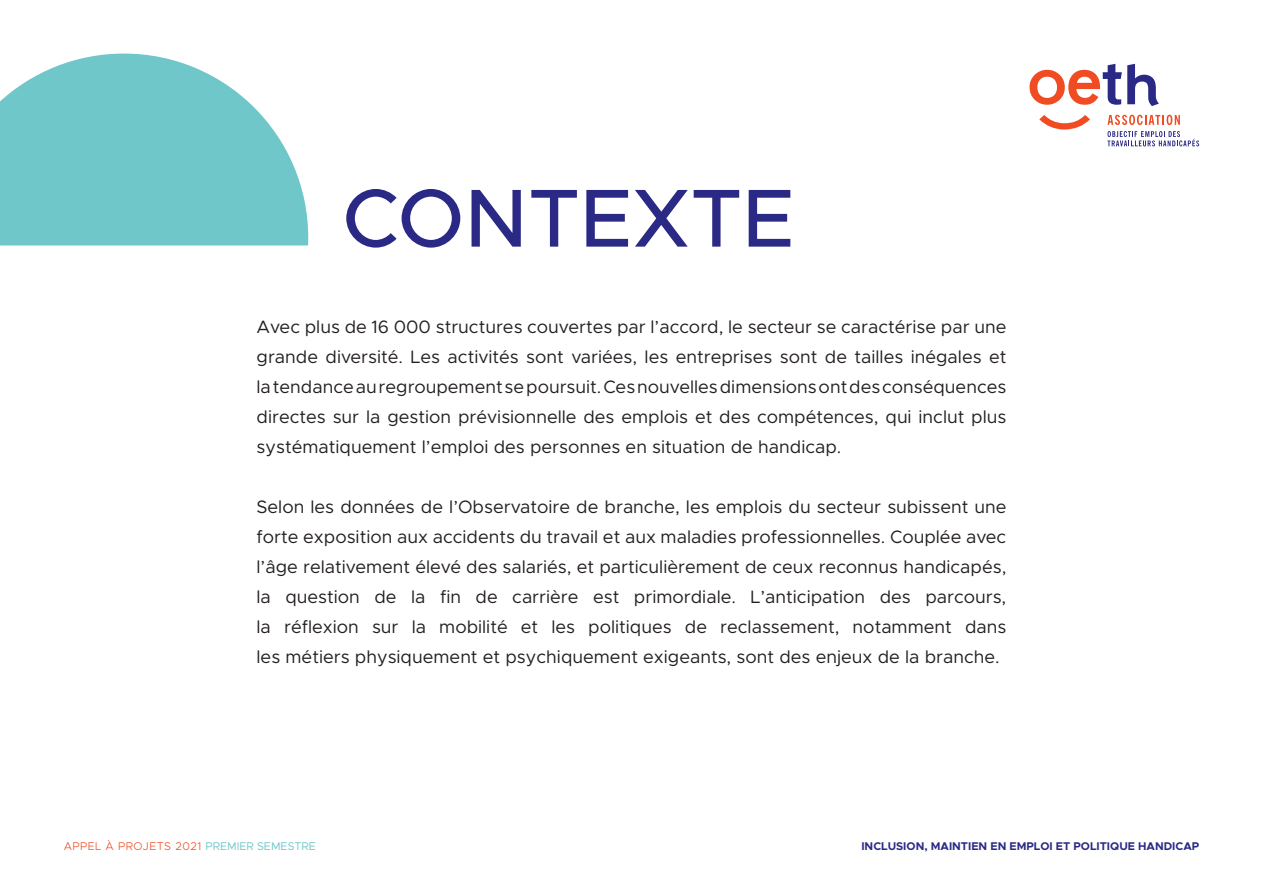
<style>
.page{position:relative;width:1263px;height:893px;background:#fff}
.page>*{position:absolute;margin:0;border:0;box-sizing:border-box;transform-origin:0 0}
.t1{font:500 82.5px "Metropolis";color:#2a2a86}
.t2{font:18px/30px "Metropolis";color:#231f20;text-align:justify}
.t3{font:700 11.25px "Metropolis";color:#2a2a86}
.t4{font:300 11.25px "Metropolis";letter-spacing:.04em;color:#f04b22}
.s1{font-weight:400;color:#70c7ca}
</style>
<div class="page">
<svg style="left:0;top:54px;width:308px;height:192px;background:#84ced1"></svg>
<svg style="left:1107px;top:131px;width:92px;height:15px"></svg>
<svg style="left:1107px;top:115px;width:73px;height:10px"></svg>
<svg style="left:1039px;top:115px;width:51px;height:15px"></svg>
<svg style="left:1029px;top:64px;width:130px;height:42px"></svg>
<h1 class="t1" style="left:342px;top:167px;width:454px">CONTEXTE</h1>
<p class="t2" style="left:257px;top:312px;width:751px">Avec plus de 16 000 structures couvertes par l’accord, le secteur se caractérise par une grande diversité. Les activités sont variées, les entreprises sont de tailles inégales et la tendance au regroupement se poursuit. Ces nouvelles dimensions ont des conséquences directes sur la gestion prévisionnelle des emplois et des compétences, qui inclut plus systématiquement l’emploi des personnes en situation de handicap.</p>
<p class="t2" style="left:257px;top:492px;width:751px">Selon les données de l’Observatoire de branche, les emplois du secteur subissent une forte exposition aux accidents du travail et aux maladies professionnelles. Couplée avec l’âge relativement élevé des salariés, et particulièrement de ceux reconnus handicapés, la question de la fin de carrière est primordiale. L’anticipation des parcours, la réflexion sur la mobilité et les politiques de reclassement, notamment dans les métiers physiquement et psychiquement exigeants, sont des enjeux de la branche.</p>
<p class="t4" style="left:64px;top:839px;width:254px">APPEL À PROJETS 2021 <span class="s1">PREMIER SEMESTRE</span></p>
<p class="t3" style="left:861px;top:839px;width:339px">INCLUSION, MAINTIEN EN EMPLOI ET POLITIQUE HANDICAP</p>
</div>
